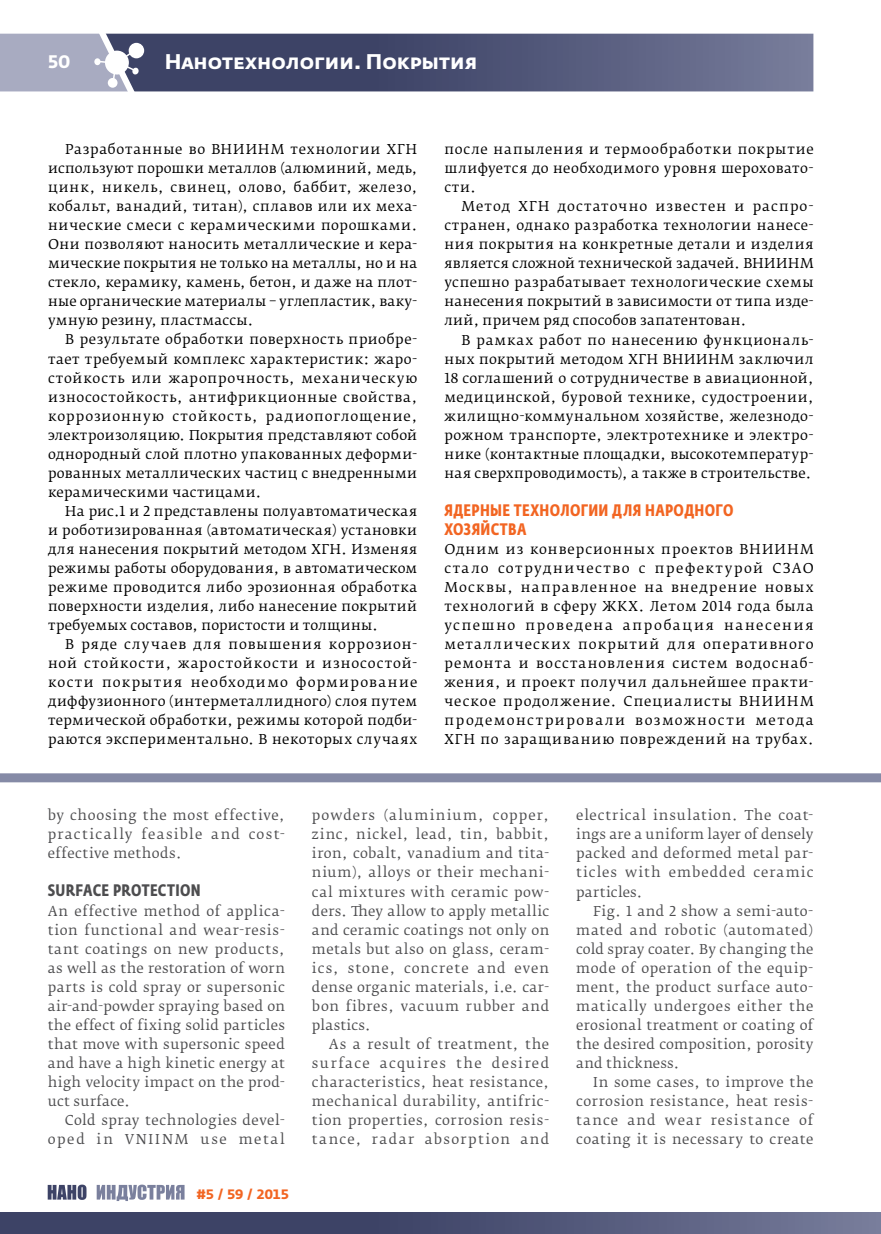
<style>
.page{position:relative;width:881px;height:1234px;background:#fff}
.page>*{position:absolute;margin:0;border:0;box-sizing:border-box;transform-origin:0 0}
.t1{font:700 21px "Fedra Sans Alt Pro";color:#fff}
.t2{font:700 18px "Fedra Sans Alt Pro";color:#fff}
.t3{font:700 16.5px/19px "Fedra Sans Cond Pro";letter-spacing:.02em;color:#f26522}
.t4{font:700 16.5px "Fedra Sans Cond Pro";letter-spacing:.025em;color:#4d4d4f}
.t5{font:13.5px/19px "Fedra Serif B Pro";letter-spacing:.025em;color:#000;text-align:justify}
.t6{font:13.5px/19px "Fedra Serif B Pro";letter-spacing:.045em;color:#4d4d4f;text-align:justify}
.t7{font:700 13.5px "Fedra Sans Alt Pro";color:#f26522}
</style>
<div class="page">
<svg style="left:0;top:33px;width:813px;height:59px;background:#626786"></svg>
<div style="left:0;top:1211px;width:880px;height:22px;background:linear-gradient(to right,#2e3559,#6c7191)"></div>
<div style="left:0;top:773px;width:880px;height:9px;background:#858aa6"></div>
<svg style="left:48px;top:1184px;width:38px;height:15px"></svg>
<svg style="left:97px;top:1184px;width:87px;height:16px"></svg>
<h2 class="t2" style="left:48px;top:50px;width:24px">50</h2>
<h1 class="t1" style="left:165px;top:48px;width:314px">Нанотехнологии. Покрытия</h1>
<p class="t5" style="left:48px;top:140px;width:370px;text-indent:17px">Разработанные во ВНИИНМ технологии ХГН используют порошки металлов (алюминий, медь, цинк, никель, свинец, олово, баббит, железо, кобальт, ванадий, титан), сплавов или их меха&shy;нические смеси с керамическими порошками.<br>Они позволяют наносить металлические и кера&shy;мические покрытия не только на металлы, но и на стекло, керамику, камень, бетон, и даже на плот&shy;ные органические материалы – углепластик, ваку&shy;умную резину, пластмассы.</p>
<p class="t5" style="left:48px;top:330px;width:370px;text-indent:17px">В результате обработки поверхность приобре&shy;тает требуемый комплекс характеристик: жаро&shy;стойкость или жаропрочность, механическую износостойкость, антифрикционные свойства, коррозионную стойкость, радиопоглощение, электроизоляцию. Покрытия представляют собой однородный слой плотно упакованных деформи&shy;рованных металлических частиц с внедренными керамическими частицами.</p>
<p class="t5" style="left:48px;top:501px;width:371px;text-indent:17px">На рис.1 и 2 представлены полуавтоматическая и роботизированная (автоматическая) установки для нанесения покрытий методом ХГН. Изменяя режимы работы оборудования, в автоматическом режиме проводится либо эрозионная обработка поверхности изделия, либо нанесение покрытий требуемых составов, пористости и толщины.</p>
<p class="t5" style="left:48px;top:634px;width:370px;text-indent:17px">В ряде случаев для повышения коррозион&shy;ной стойкости, жаростойкости и износостой&shy;кости покрытия необходимо формирование диффузионного (интерметаллидного) слоя путем термической обработки, режимы которой подби&shy;раются экспериментально. В некоторых случаях</p>
<p class="t5" style="left:444px;top:140px;width:370px">после напыления и термообработки покрытие шлифуется до необходимого уровня шероховато&shy;сти.</p>
<p class="t5" style="left:444px;top:197px;width:371px;text-indent:17px">Метод ХГН достаточно известен и распро&shy;странен, однако разработка технологии нанесе&shy;ния покрытия на конкретные детали и изделия является сложной технической задачей. ВНИИНМ успешно разрабатывает технологические схемы нанесения покрытий в зависимости от типа изде&shy;лий, причем ряд способов запатентован.</p>
<p class="t5" style="left:444px;top:330px;width:371px;text-indent:17px">В рамках работ по нанесению функциональ&shy;ных покрытий методом ХГН ВНИИНМ заключил 18 соглашений о сотрудничестве в авиационной, медицинской, буровой технике, судостроении, жилищно-коммунальном хозяйстве, железнодо&shy;рожном транспорте, электротехнике и электро&shy;нике (контактные площадки, высокотемператур&shy;ная сверхпроводимость), а также в строительстве.</p>
<p class="t3" style="left:444px;top:500px;width:290px">ЯДЕРНЫЕ ТЕХНОЛОГИИ ДЛЯ НАРОДНОГО<br>ХОЗЯЙСТВА</p>
<p class="t5" style="left:444px;top:539px;width:371px">Одним из конверсионных проектов ВНИИНМ стало сотрудничество с префектурой СЗАО Москвы, направленное на внедрение новых технологий в сферу ЖКХ. Летом 2014 года была успешно проведена апробация нанесения металлических покрытий для оперативного ремонта и восстановления систем водоснаб&shy;жения, и проект получил дальнейшее практи&shy;ческое продолжение. Специалисты ВНИИНМ продемонстрировали возможности метода ХГН по заращиванию повреждений на трубах.</p>
<p class="t6" style="left:48px;top:805px;width:239px">by choosing the most effective, practically feasible and cost&shy;effective methods.</p>
<p class="t4" style="left:48px;top:880px;width:154px">SURFACE PROTECTION</p>
<p class="t6" style="left:48px;top:901px;width:239px">An effective method of applica&shy;tion functional and wear-resis&shy;tant coatings on new products, as well as the restoration of worn parts is cold spray or supersonic air-and-powder spraying based on the effect of fixing solid particles that move with supersonic speed and have a high kinetic energy at high velocity impact on the prod&shy;uct surface.</p>
<p class="t6" style="left:48px;top:1110px;width:239px;text-align:right">Cold spray technologies devel&shy;oped in VNIINM use metal</p>
<p class="t7" style="left:197px;top:1185px;width:94px">#5 / 59 / 2015</p>
<p class="t6" style="left:312px;top:805px;width:239px">powders (aluminium, copper, zinc, nickel, lead, tin, babbit, iron, cobalt, vanadium and tita&shy;nium), alloys or their mechani&shy;cal mixtures with ceramic pow&shy;ders. They allow to apply metallic and ceramic coatings not only on metals but also on glass, ceram&shy;ics, stone, concrete and even dense organic materials, i.e. car&shy;bon fibres, vacuum rubber and plastics.</p>
<p class="t6" style="left:312px;top:1034px;width:239px;text-indent:17px">As a result of treatment, the surface acquires the desired characteristics, heat resistance, mechanical durability, antifric&shy;tion properties, corrosion resis&shy;tance, radar absorption and</p>
<p class="t6" style="left:576px;top:806px;width:239px">electrical insulation. The coat&shy;ings are a uniform layer of densely packed and deformed metal par&shy;ticles with embedded ceramic particles.</p>
<p class="t6" style="left:576px;top:901px;width:239px;text-indent:17px">Fig. 1 and 2 show a semi-auto&shy;mated and robotic (automated) cold spray coater. By changing the mode of operation of the equip&shy;ment, the product surface auto&shy;matically undergoes either the erosional treatment or coating of the desired composition, porosity and thickness.</p>
<p class="t6" style="left:576px;top:1072px;width:239px;text-indent:17px">In some cases, to improve the corrosion resistance, heat resis&shy;tance and wear resistance of coating it is necessary to create</p>
</div>
